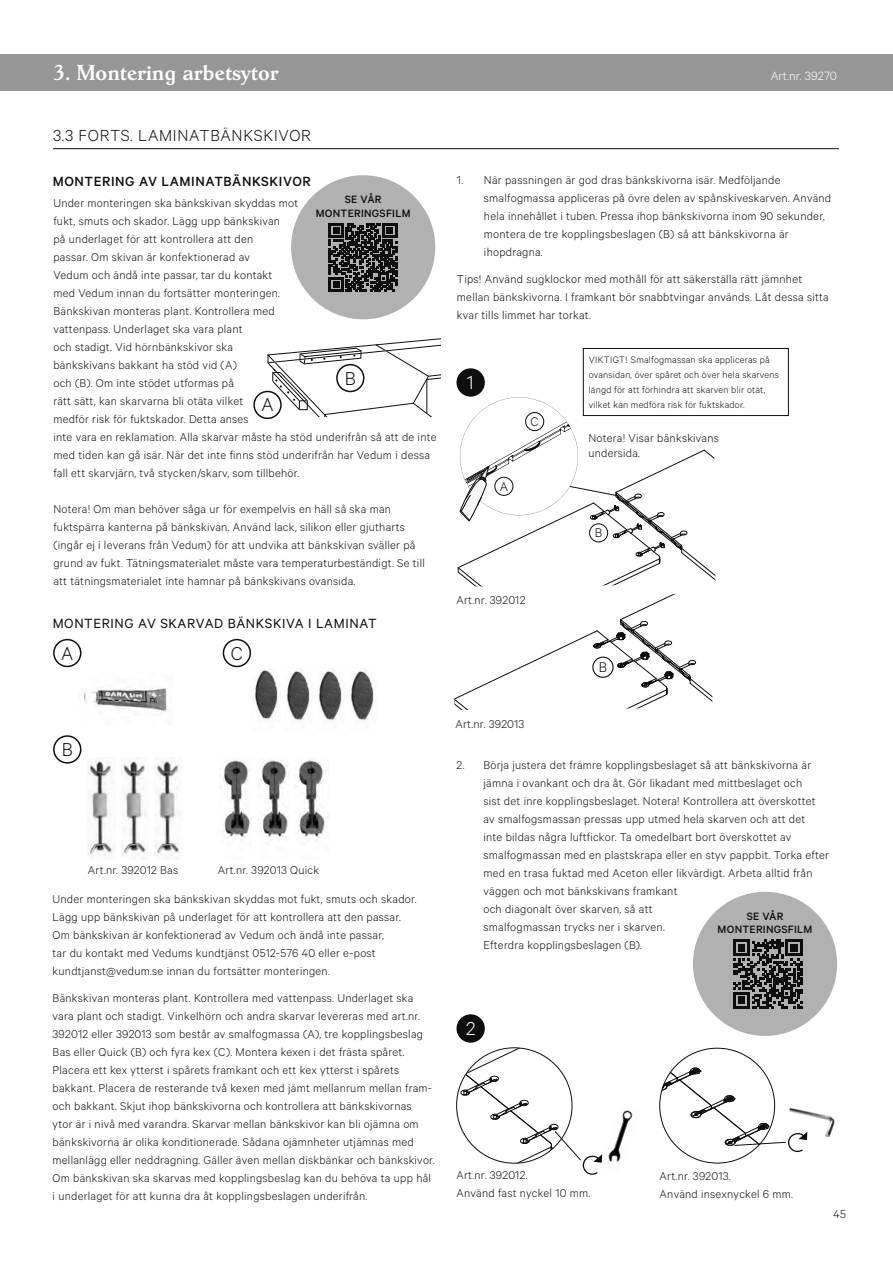
<style>
.page{position:relative;width:893px;height:1263px;background:#fff}
.page>*{position:absolute;margin:0;border:0;box-sizing:border-box;transform-origin:0 0}
.t1{font:500 21px "Hoboken Serial";letter-spacing:.02em;color:#fff}
.t2{font:300 21px "Calibre";color:#0e0e0e}
.t3{font:300 21px "Calibre";color:#fff}
.t4{font:300 18px "Calibre";letter-spacing:.04em;color:#0e0e0e}
.t5{font:300 15.75px "Calibre";color:#060606}
.t6{font:15px "Calibre";letter-spacing:.04em;color:#0e0e0e}
.t7{font:500 15px "Calibre";letter-spacing:.04em;color:#0e0e0e}
.t8{font:300 14.1px "Calibre";color:#060606}
.t9{font:300 13.5px "Calibre";letter-spacing:.01em;color:#fff}
.t10{font:300 12.75px/18px "Calibre";letter-spacing:.02em;color:#0e0e0e}
.t11{font:500 12px/13.5px "Calibre";letter-spacing:.02em;color:#0e0e0e;text-align:center}
.t12{font:300 10.5px/15px "Calibre";letter-spacing:.02em;color:#0e0e0e}
</style>
<div class="page">
<div style="left:0;top:54px;width:893px;height:37px;background:#969696"></div>
<div style="left:53px;top:735px;width:28px;height:29px;border:2px solid #0e0e0e;border-radius:50%"></div>
<div style="left:457px;top:1015px;width:27px;height:27px;background:#0e0e0e;border-radius:50%"></div>
<div style="left:456px;top:1014px;width:29px;height:29px;border:2px solid #0e0e0e;border-radius:50%"></div>
<div style="left:53px;top:639px;width:28px;height:28px;border:2px solid #0e0e0e;border-radius:50%"></div>
<div style="left:223px;top:639px;width:28px;height:28px;border:2px solid #0e0e0e;border-radius:50%"></div>
<img style="left:87px;top:757px;width:26px;height:99px">
<img style="left:220px;top:759px;width:31px;height:82px">
<img style="left:254px;top:669px;width:24px;height:51px">
<img style="left:84px;top:688px;width:83px;height:24px">
<img style="left:295px;top:759px;width:32px;height:82px">
<img style="left:259px;top:760px;width:29px;height:81px">
<img style="left:155px;top:761px;width:25px;height:98px">
<img style="left:121px;top:761px;width:26px;height:98px">
<img style="left:350px;top:670px;width:24px;height:51px">
<img style="left:318px;top:670px;width:24px;height:51px">
<img style="left:286px;top:670px;width:24px;height:51px">
<hr style="left:53px;top:148px;width:786px;height:1px;background:#0e0e0e">
<img style="left:602px;top:1110px;width:31px;height:52px">
<svg style="left:457px;top:1048px;width:145px;height:127px"></svg>
<svg style="left:454px;top:594px;width:258px;height:116px"></svg>
<div style="left:593px;top:657px;width:20px;height:20px;background:#fff;border-radius:50%"></div>
<div style="left:592px;top:657px;width:21px;height:21px;border:1px solid #0e0e0e;border-radius:50%"></div>
<div style="left:583px;top:348px;width:206px;height:68px;border:1px solid #0e0e0e"></div>
<svg style="left:458px;top:397px;width:257px;height:190px"></svg>
<svg style="left:660px;top:1048px;width:147px;height:115px"></svg>
<img style="left:789px;top:1106px;width:46px;height:31px">
<div style="left:693px;top:892px;width:144px;height:144px;background:#b1b1b1;border-radius:50%"></div>
<svg style="left:733px;top:939px;width:69px;height:70px"></svg>
<svg style="left:266px;top:338px;width:175px;height:78px"></svg>
<div style="left:315px;top:334px;width:13px;height:12px;background:#fff;border-radius:50%"></div>
<svg style="left:269px;top:393px;width:13px;height:13px"></svg>
<div style="left:337px;top:365px;width:27px;height:27px;background:#fff;border-radius:50%"></div>
<div style="left:336px;top:364px;width:28px;height:28px;border:2px solid #0e0e0e;border-radius:50%"></div>
<div style="left:254px;top:392px;width:27px;height:26px;background:#fff;border-radius:50%"></div>
<div style="left:253px;top:391px;width:29px;height:28px;border:2px solid #0e0e0e;border-radius:50%"></div>
<div style="left:291px;top:175px;width:144px;height:144px;background:#b1b1b1;border-radius:50%"></div>
<svg style="left:329px;top:223px;width:68px;height:68px"></svg>
<div style="left:457px;top:369px;width:27px;height:27px;background:#0e0e0e;border-radius:50%"></div>
<div style="left:456px;top:368px;width:29px;height:29px;border:2px solid #0e0e0e;border-radius:50%"></div>
<h1 class="t1" style="left:53px;top:65px;width:227px">3. Montering arbetsytor</h1>
<h2 class="t4" style="left:53px;top:129px;width:260px">3.3 FORTS. LAMINATBÄNKSKIVOR</h2>
<p class="t7" style="left:53px;top:176px;width:260px">MONTERING AV LAMINATBÄNKSKIVOR</p>
<p class="t11" style="left:316px;top:194px;width:96px">SE VÅR<br>MONTERINGSFILM</p>
<p class="t10" style="left:53px;top:195px;width:385px">Under monteringen ska bänkskivan skyddas mot<br>fukt, smuts och skador. Lägg upp bänkskivan<br>på underlaget för att kontrollera att den<br>passar. Om skivan är konfektionerad av<br>Vedum och ändå inte passar, tar du kontakt<br>med Vedum innan du fortsätter monteringen.<br>Bänkskivan monteras plant. Kontrollera med<br>vattenpass. Underlaget ska vara plant<br>och stadigt. Vid hörnbänkskivor ska<br>bänkskivans bakkant ha stöd vid (A)<br>och (B). Om inte stödet utformas på<br>rätt sätt, kan skarvarna bli otäta vilket<br>medför risk för fuktskador. Detta anses<br>inte vara en reklamation. Alla skarvar måste ha stöd underifrån så att de inte med tiden kan gå isär. När det inte finns stöd underifrån har Vedum i dessa fall ett skarvjärn, två stycken/skarv, som tillbehör.</p>
<p class="t10" style="left:53px;top:501px;width:373px">Notera! Om man behöver såga ur för exempelvis en häll så ska man fuktspärra kanterna på bänkskivan. Använd lack, silikon eller gjutharts (ingår ej i leverans från Vedum) för att undvika att bänkskivan sväller på grund av fukt. Tätningsmaterialet måste vara temperaturbeständigt. Se till att tätningsmaterialet inte hamnar på bänkskivans ovansida.</p>
<h1 class="t2" style="left:345px;top:371px;width:12px">B</h1>
<h1 class="t2" style="left:261px;top:398px;width:14px">A</h1>
<p class="t6" style="left:53px;top:614px;width:325px">MONTERING AV SKARVAD BÄNKSKIVA I LAMINAT</p>
<h1 class="t2" style="left:61px;top:646px;width:14px">A</h1>
<h1 class="t2" style="left:231px;top:646px;width:14px">C</h1>
<h1 class="t2" style="left:62px;top:742px;width:12px">B</h1>
<p class="t10" style="left:88px;top:862px;width:92px">Art.nr. 392012 Bas</p>
<p class="t10" style="left:218px;top:862px;width:103px">Art.nr. 392013 Quick</p>
<p class="t10" style="left:53px;top:891px;width:365px">Under monteringen ska bänkskivan skyddas mot fukt, smuts och skador.<br>Lägg upp bänkskivan på underlaget för att kontrollera att den passar.<br>Om bänkskivan är konfektionerad av Vedum och ändå inte passar,<br>tar du kontakt med Vedums kundtjänst 0512-576 40 eller e-post kundtjanst@vedum.se innan du fortsätter monteringen.</p>
<p class="t10" style="left:53px;top:990px;width:384px">Bänkskivan monteras plant. Kontrollera med vattenpass. Underlaget ska vara plant och stadigt. Vinkelhörn och andra skarvar levereras med art.nr.<br>392012 eller 392013 som består av smalfogmassa (A), tre kopplingsbeslag Bas eller Quick (B) och fyra kex (C). Montera kexen i det frästa spåret.<br>Placera ett kex ytterst i spårets framkant och ett kex ytterst i spårets bakkant. Placera de resterande två kexen med jämt mellanrum mellan fram&shy;och bakkant. Skjut ihop bänkskivorna och kontrollera att bänkskivornas<br>ytor är i nivå med varandra. Skarvar mellan bänkskivor kan bli ojämna om bänkskivorna är olika konditionerade. Sådana ojämnheter utjämnas med mellanlägg eller neddragning. Gäller även mellan diskbänkar och bänkskivor.<br>Om bänkskivan ska skarvas med kopplingsbeslag kan du behöva ta upp hål i underlaget för att kunna dra åt kopplingsbeslagen underifrån.</p>
<p class="t9" style="left:771px;top:71px;width:68px">Art.nr. 39270</p>
<p class="t10" style="left:484px;top:172px;width:349px;text-indent:-27px">1. När passningen är god dras bänkskivorna isär. Medföljande smalfogmassa appliceras på övre delen av spånskiveskarven. Använd hela innehållet i tuben. Pressa ihop bänkskivorna inom 90 sekunder, montera de tre kopplingsbeslagen (B) så att bänkskivorna är ihopdragna.</p>
<p class="t10" style="left:457px;top:271px;width:373px">Tips! Använd sugklockor med mothåll för att säkerställa rätt jämnhet mellan bänkskivorna. I framkant bör snabbtvingar används. Låt dessa sitta kvar tills limmet har torkat.</p>
<h1 class="t3" style="left:467px;top:375px;width:8px">1</h1>
<p class="t8" style="left:500px;top:482px;width:10px">A</p>
<p class="t8" style="left:531px;top:417px;width:10px">C</p>
<p class="t10" style="left:456px;top:592px;width:70px">Art.nr. 392012</p>
<p class="t10" style="left:455px;top:716px;width:70px">Art.nr. 392013</p>
<p class="t12" style="left:589px;top:353px;width:192px">VIKTIGT! Smalfogmassan ska appliceras på ovansidan, över spåret och över hela skarvens längd för att förhindra att skarven blir otät, vilket kan medföra risk för fuktskador.</p>
<p class="t10" style="left:588px;top:431px;width:132px;line-height:15.3px">Notera! Visar bänkskivans undersida.</p>
<p class="t8" style="left:595px;top:528px;width:9px">B</p>
<p class="t5" style="left:599px;top:662px;width:10px">B</p>
<p class="t10" style="left:483px;top:757px;width:347px;text-indent:-27px">2. Börja justera det främre kopplingsbeslaget så att bänkskivorna är jämna i ovankant och dra åt. Gör likadant med mittbeslaget och<br>sist det inre kopplingsbeslaget. Notera! Kontrollera att överskottet av smalfogsmassan pressas upp utmed hela skarven och att det<br>inte bildas några luftfickor. Ta omedelbart bort överskottet av smalfogmassan med en plastskrapa eller en styv pappbit. Torka efter med en trasa fuktad med Aceton eller likvärdigt. Arbeta alltid från väggen och mot bänkskivans framkant<br>och diagonalt över skarven, så att<br>smalfogmassan trycks ner i skarven.<br>Efterdra kopplingsbeslagen (B).</p>
<p class="t11" style="left:718px;top:910px;width:96px">SE VÅR<br>MONTERINGSFILM</p>
<h1 class="t3" style="left:466px;top:1021px;width:11px">2</h1>
<p class="t10" style="left:456px;top:1167px;width:135px">Art.nr. 392012.<br>Använd fast nyckel 10 mm.</p>
<p class="t10" style="left:660px;top:1168px;width:135px">Art.nr. 392013.<br>Använd insexnyckel 6 mm.</p>
<p class="t10" style="left:834px;top:1206px;width:14px">45</p>
</div>
